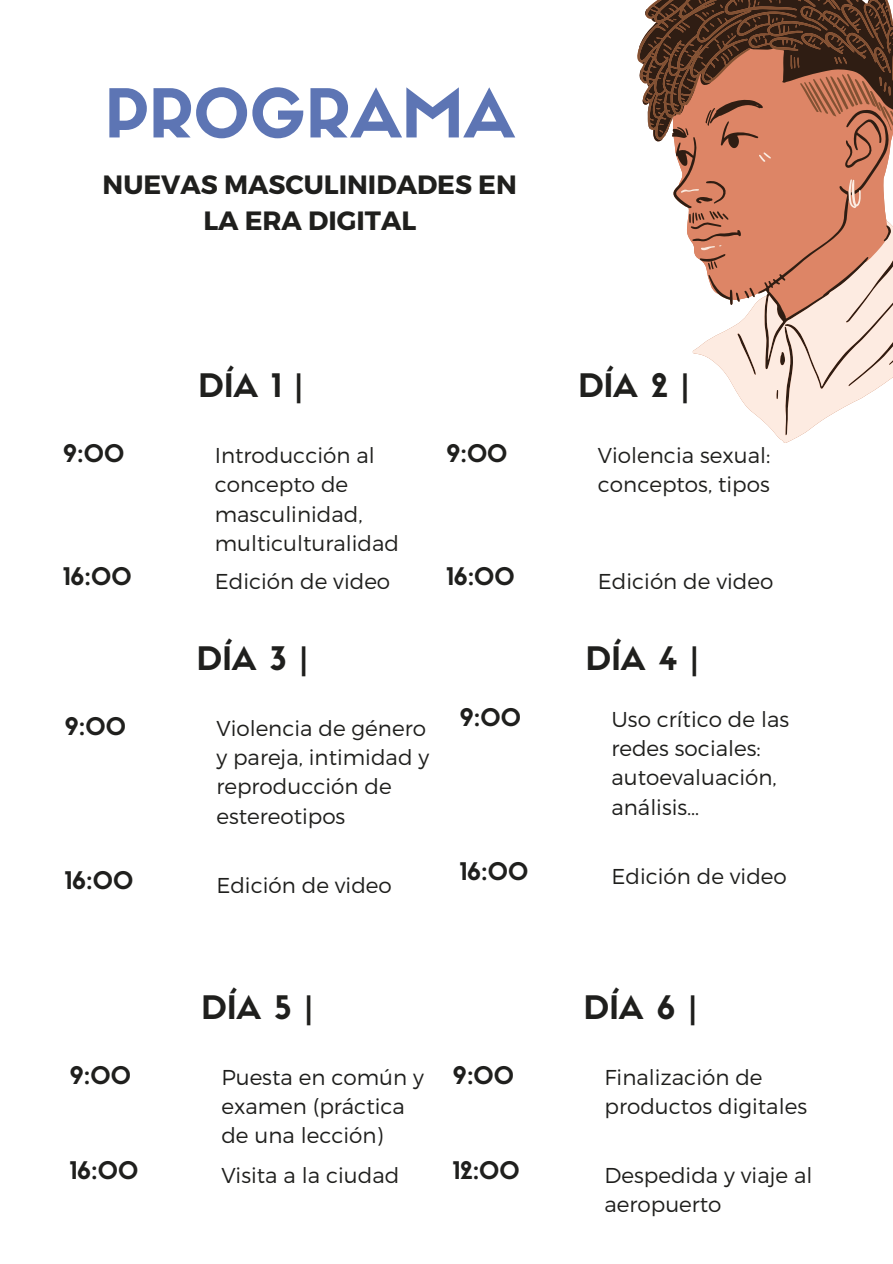
<style>
.page{position:relative;width:893px;height:1264px;background:#fff}
.page>*{position:absolute;margin:0;border:0;box-sizing:border-box;transform-origin:0 0}
.t1{font:66.15px "Sifonn Basic";color:#5d75b4}
.t2{font:31.8px "Sifonn Basic";color:#1f1f1d}
.t3{font:700 26.4px/36px "Montserrat";color:#1f1f1d;text-align:center}
.t4{font:23.85px "Sifonn Basic";color:#1f1f1d}
.t5{font:300 21.45px/29.2px "Montserrat";color:#1f1f1d}
</style>
<div class="page">
<svg style="left:655px;top:140px;width:237px;height:63px;fill:#dd8566"></svg>
<svg style="left:637px;top:0;width:255px;height:140px;background:#865540"></svg>
<svg style="left:680px;top:152px;width:212px;height:291px"></svg>
<h1 class="t1" style="left:105px;top:88px;width:411px">PROGRAMA</h1>
<p class="t3" style="left:103px;top:165px;width:416px">NUEVAS MASCULINIDADES EN<br>LA ERA DIGITAL</p>
<h2 class="t2" style="left:198px;top:373px;width:106px">DÍA 1 |</h2>
<h2 class="t2" style="left:578px;top:373px;width:112px">DÍA 2 |</h2>
<p class="t4" style="left:63px;top:444px;width:63px">9:00</p>
<p class="t5" style="left:215px;top:440px;width:186px">Introducción al concepto de masculinidad, multiculturalidad</p>
<p class="t4" style="left:63px;top:567px;width:70px">16:00</p>
<p class="t5" style="left:215px;top:565px;width:177px">Edición de video</p>
<p class="t4" style="left:446px;top:444px;width:63px">9:00</p>
<p class="t5" style="left:598px;top:440px;width:174px">Violencia sexual: conceptos, tipos</p>
<p class="t4" style="left:446px;top:567px;width:70px">16:00</p>
<p class="t5" style="left:598px;top:565px;width:177px">Edición de video</p>
<h2 class="t2" style="left:197px;top:646px;width:112px">DÍA 3 |</h2>
<p class="t4" style="left:65px;top:717px;width:63px">9:00</p>
<p class="t5" style="left:216px;top:712px;width:214px">Violencia de género y pareja, intimidad y reproducción de estereotipos</p>
<p class="t4" style="left:65px;top:871px;width:70px">16:00</p>
<p class="t5" style="left:216px;top:869px;width:177px">Edición de video</p>
<h2 class="t2" style="left:586px;top:646px;width:114px">DÍA 4 |</h2>
<p class="t4" style="left:460px;top:708px;width:63px">9:00</p>
<p class="t5" style="left:611px;top:703px;width:179px">Uso crítico de las redes sociales: autoevaluación, análisis…</p>
<p class="t4" style="left:460px;top:862px;width:70px">16:00</p>
<p class="t5" style="left:611px;top:860px;width:177px">Edición de video</p>
<h2 class="t2" style="left:201px;top:994px;width:113px">DÍA 5 |</h2>
<p class="t4" style="left:70px;top:1065px;width:63px">9:00</p>
<p class="t5" style="left:221px;top:1061px;width:204px">Puesta en común y examen (práctica de una lección)</p>
<p class="t4" style="left:70px;top:1161px;width:70px">16:00</p>
<p class="t5" style="left:221px;top:1159px;width:179px">Visita a la ciudad</p>
<h2 class="t2" style="left:583px;top:994px;width:115px">DÍA 6 |</h2>
<p class="t4" style="left:453px;top:1065px;width:63px">9:00</p>
<p class="t5" style="left:604px;top:1061px;width:204px">Finalización de productos digitales</p>
<p class="t4" style="left:453px;top:1161px;width:68px">12:00</p>
<p class="t5" style="left:604px;top:1159px;width:209px">Despedida y viaje al aeropuerto</p>
</div>
